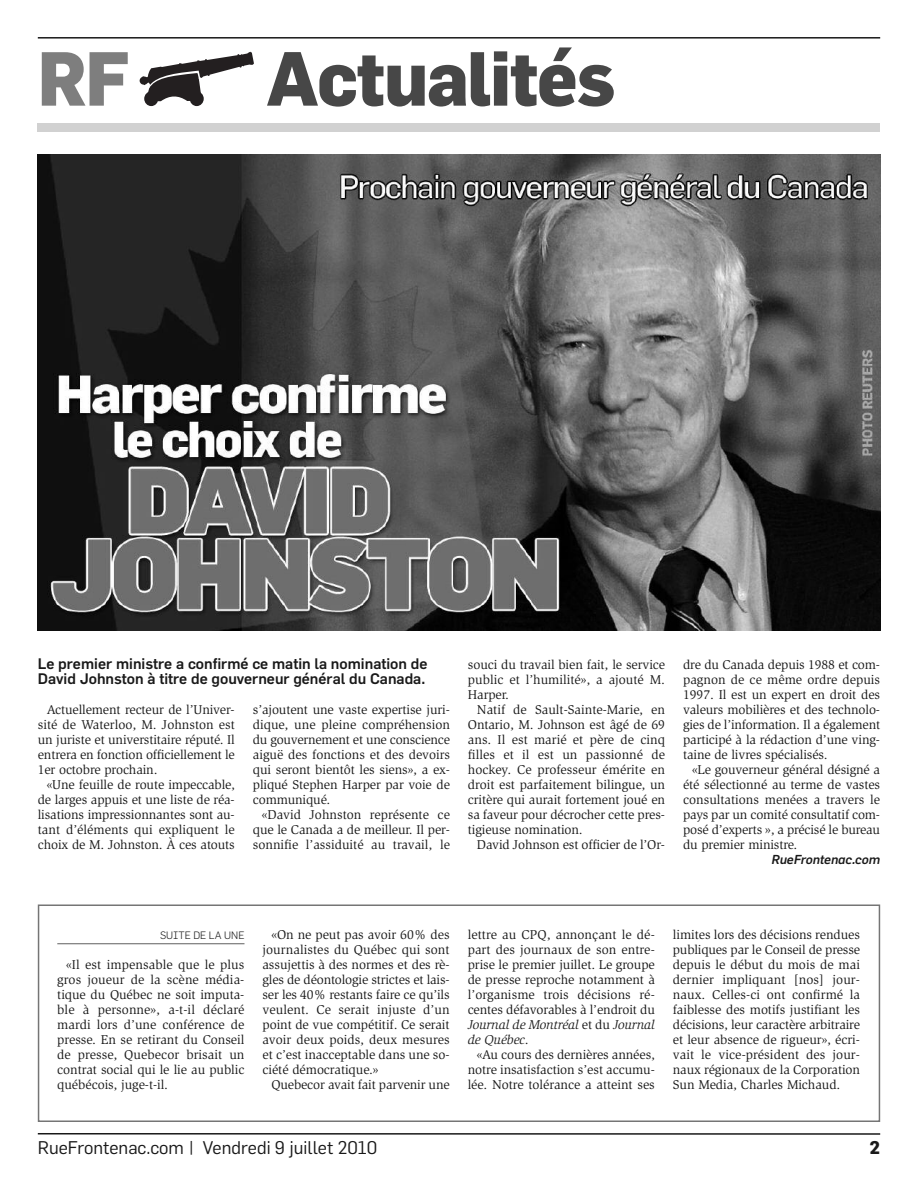
<style>
.page{position:relative;width:918px;height:1188px;background:#fff}
.page>*{position:absolute;margin:0;border:0;box-sizing:border-box;transform-origin:0 0}
.t1{font:800 75px "Flama";letter-spacing:-.02em;color:#474747;scale:.95 1}
.t2{font:800 75px "Flama";color:#7e7e7e;scale:.95 1}
.t3{font:18px "Flama";color:#191919}
.t4{font:700 18px "Flama";color:#191919}
.t5{font:500 15px/15px "Flama";color:#191919}
.t6{font:13.2px/15px "Slimbach Std";letter-spacing:-.01em;color:#191919;text-align:justify}
.t7{font:italic 500 12.75px "Flama";letter-spacing:-.005em;color:#191919}
.t8{font:300 10.5px "Flama";color:#191919}
.s1{font-style:italic}
</style>
<div class="page">
<hr style="left:38px;top:1133px;width:842px;height:2px;background:#191919">
<div style="left:190px;top:91px;width:14px;height:15px;background:#231f20;border-radius:50%"></div>
<div style="left:144px;top:91px;width:14px;height:15px;background:#231f20;border-radius:50%"></div>
<svg style="left:140px;top:52px;width:114px;height:49px"></svg>
<hr style="left:38px;top:37px;width:842px;height:2px;background:#191919">
<div style="left:38px;top:123px;width:842px;height:9px;background:#d1d1d1"></div>
<img style="left:38px;top:155px;width:842px;height:476px">
<hr style="left:57px;top:944px;width:188px;height:1px;background:#5e5e5e">
<div style="left:38px;top:904px;width:842px;height:218px;border:2px solid #757575"></div>
<h1 class="t2" style="left:38px;top:44px;width:98px">RF</h1>
<h1 class="t1" style="left:266px;top:44px;width:369px">Actualités</h1>
<p class="t5" style="left:38px;top:657px;width:391px">Le premier ministre a confirmé ce matin la nomination de<br>David Johnston à titre de gouverneur général du Canada.</p>
<p class="t6" style="left:38px;top:703px;width:199px;text-indent:9px">Actuellement recteur de l’Univer&shy;sité de Waterloo, M. Johnston est un juriste et universtitaire réputé. Il entrera en fonction officiellement le 1er octobre prochain.</p>
<p class="t6" style="left:38px;top:778px;width:199px;text-indent:9px">«Une feuille de route impeccable, de larges appuis et une liste de réa&shy;lisations impressionnantes sont au&shy;tant d’éléments qui expliquent le choix de M. Johnston. À ces atouts</p>
<p class="t6" style="left:253px;top:703px;width:199px">s’ajoutent une vaste expertise juri&shy;dique, une pleine compréhension du gouvernement et une conscience aiguë des fonctions et des devoirs qui seront bientôt les siens», a ex&shy;pliqué Stephen Harper par voie de communiqué.</p>
<p class="t6" style="left:253px;top:808px;width:199px;text-indent:9px">«David Johnston représente ce que le Canada a de meilleur. Il per&shy;sonnifie l’assiduité au travail, le</p>
<p class="t6" style="left:468px;top:658px;width:199px">souci du travail bien fait, le service public et l’humilité», a ajouté M.<br>Harper.</p>
<p class="t6" style="left:468px;top:703px;width:199px;text-indent:9px">Natif de Sault-Sainte-Marie, en Ontario, M. Johnson est âgé de 69 ans. Il est marié et père de cinq filles et il est un passionné de hockey. Ce professeur émérite en droit est parfaitement bilingue, un critère qui aurait fortement joué en sa faveur pour décrocher cette pres&shy;tigieuse nomination.</p>
<p class="t6" style="left:477px;top:838px;width:189px">David Johnson est officier de l’Or-</p>
<p class="t6" style="left:683px;top:658px;width:199px">dre du Canada depuis 1988 et com&shy;pagnon de ce même ordre depuis 1997. Il est un expert en droit des valeurs mobilières et des technolo&shy;gies de l’information. Il a également participé à la rédaction d’une ving&shy;taine de livres spécialisés.</p>
<p class="t6" style="left:683px;top:763px;width:199px;text-indent:9px">«Le gouverneur général désigné a été sélectionné au terme de vastes consultations menées a travers le pays par un comité consultatif com&shy;posé d’experts », a précisé le bureau du premier ministre.</p>
<p class="t7" style="left:772px;top:853px;width:110px">RueFrontenac.com</p>
<p class="t8" style="left:160px;top:930px;width:86px">SUITE DE LA UNE</p>
<p class="t6" style="left:57px;top:958px;width:189px;text-indent:9px">«Il est impensable que le plus gros joueur de la scène média&shy;tique du Québec ne soit imputa&shy;ble à personne», a-t-il déclaré mardi lors d’une conférence de presse. En se retirant du Conseil de presse, Quebecor brisait un contrat social qui le lie au public québécois, juge-t-il.</p>
<p class="t6" style="left:262px;top:928px;width:189px;text-indent:9px">«On ne peut pas avoir 60% des journalistes du Québec qui sont assujettis à des normes et des rè&shy;gles de déontologie strictes et lais&shy;ser les 40% restants faire ce qu’ils veulent. Ce serait injuste d’un point de vue compétitif. Ce serait avoir deux poids, deux mesures et c’est inacceptable dans une so&shy;ciété démocratique.»</p>
<p class="t6" style="left:271px;top:1078px;width:180px">Quebecor avait fait parvenir une</p>
<p class="t6" style="left:468px;top:928px;width:189px">lettre au CPQ, annonçant le dé&shy;part des journaux de son entre&shy;prise le premier juillet. Le groupe de presse reproche notamment à l’organisme trois décisions ré&shy;centes défavorables à l’endroit du <span class="s1">Journal de Montréal</span> et du <span class="s1">Journal de Québec</span>.</p>
<p class="t6" style="left:468px;top:1048px;width:189px;text-indent:9px">«Au cours des dernières années, notre insatisfaction s’est accumu&shy;lée. Notre tolérance a atteint ses</p>
<p class="t6" style="left:673px;top:928px;width:189px">limites lors des décisions rendues publiques par le Conseil de presse depuis le début du mois de mai dernier impliquant [nos] jour&shy;naux. Celles-ci ont confirmé la faiblesse des motifs justifiant les décisions, leur caractère arbitraire et leur absence de rigueur», écri&shy;vait le vice-président des jour&shy;naux régionaux de la Corporation Sun Media, Charles Michaud.</p>
<h2 class="t3" style="left:38px;top:1139px;width:341px">RueFrontenac.com | Vendredi 9 juillet 2010</h2>
<h2 class="t4" style="left:870px;top:1140px;width:12px">2</h2>
</div>
